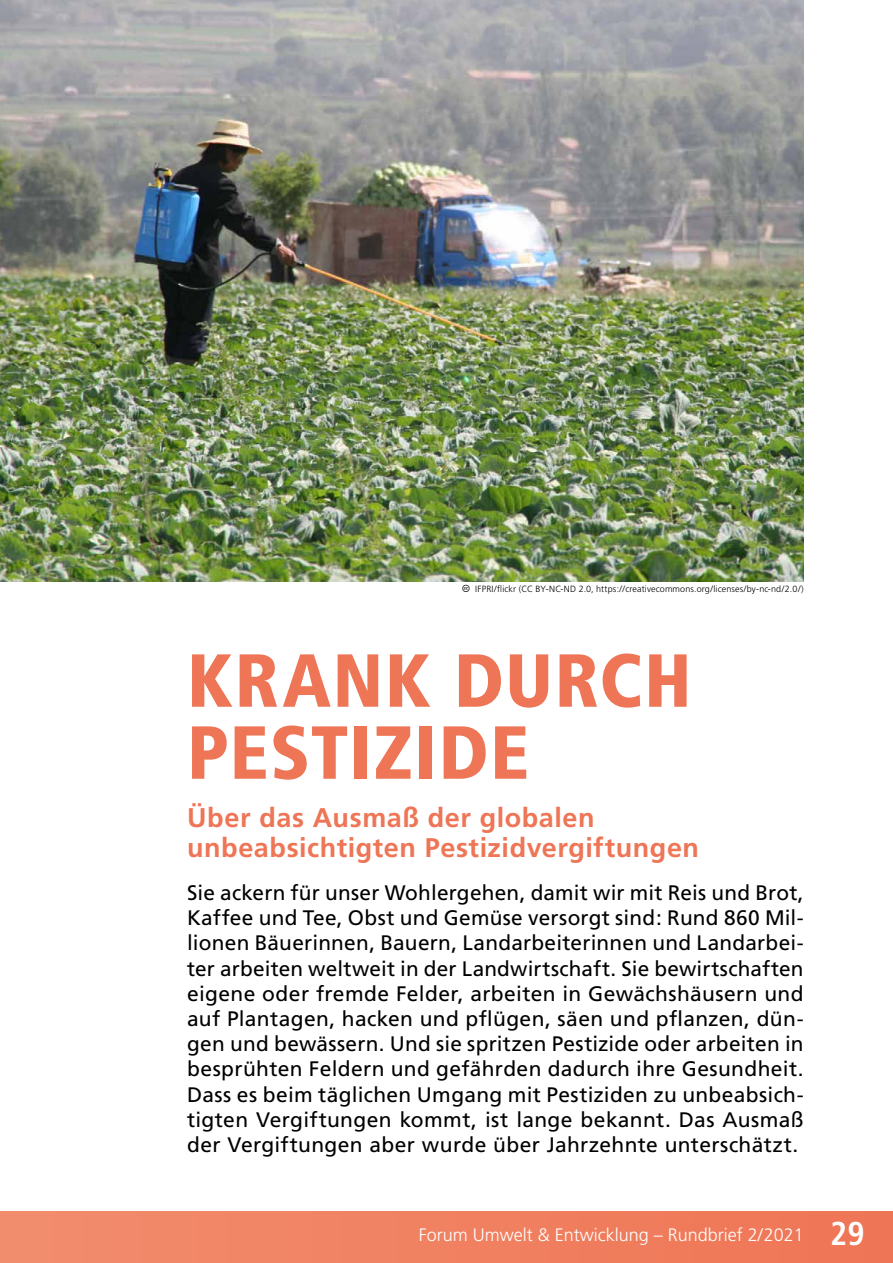
<style>
.page{position:relative;width:893px;height:1263px;background:#fff}
.page>*{position:absolute;margin:0;border:0;box-sizing:border-box;transform-origin:0 0}
.t1{font:900 condensed 75px/72px "Frutiger";letter-spacing:.025em;color:#ee7555}
.t2{font:700 27px/30px "Frutiger";letter-spacing:.02em;color:#ee7555}
.t3{font:21px/25.2px "Frutiger";letter-spacing:.015em;color:#000;text-align:justify}
.t4{font:300 18px "Frutiger";color:#fff}
.t5{font:300 9px "Frutiger";letter-spacing:.015em;color:#000}
.s1{font-weight:700;font-stretch:condensed;font-size:33px}
</style>
<div class="page">
<img style="left:0;top:0;width:804px;height:582px">
<div style="left:0;top:1212px;width:893px;height:51px;background:#f08161"></div>
<p class="t5" style="left:475px;top:584px;width:330px">IFPRI/flickr (CC BY-NC-ND 2.0, https://creativecommons.org/licenses/by-nc-nd/2.0/)</p>
<h1 class="t1" style="left:187px;top:644px;width:506px">KRANK DURCH<br>PESTIZIDE</h1>
<p class="t2" style="left:187px;top:802px;width:513px">Über das Ausmaß der globalen unbeabsichtigten Pestizidvergiftungen</p>
<p class="t3" style="left:187px;top:880px;width:618px">Sie ackern für unser Wohlergehen, damit wir mit Reis und Brot, Kaffee und Tee, Obst und Gemüse versorgt sind: Rund 860 Mil&shy;lionen Bäuerinnen, Bauern, Landarbeiterinnen und Landarbei&shy;ter arbeiten weltweit in der Landwirtschaft. Sie bewirtschaften eigene oder fremde Felder, arbeiten in Gewächshäusern und auf Plantagen, hacken und pflügen, säen und pflanzen, dün&shy;gen und bewässern. Und sie spritzen Pestizide oder arbeiten in besprühten Feldern und gefährden dadurch ihre Gesundheit.<br>Dass es beim täglichen Umgang mit Pestiziden zu unbeabsich&shy;tigten Vergiftungen kommt, ist lange bekannt. Das Ausmaß der Vergiftungen aber wurde über Jahrzehnte unterschätzt.</p>
<p class="t4" style="left:419px;top:1225px;width:447px">Forum Umwelt &amp; Entwicklung – Rundbrief 2/2021 <span class="s1">29</span></p>
</div>
